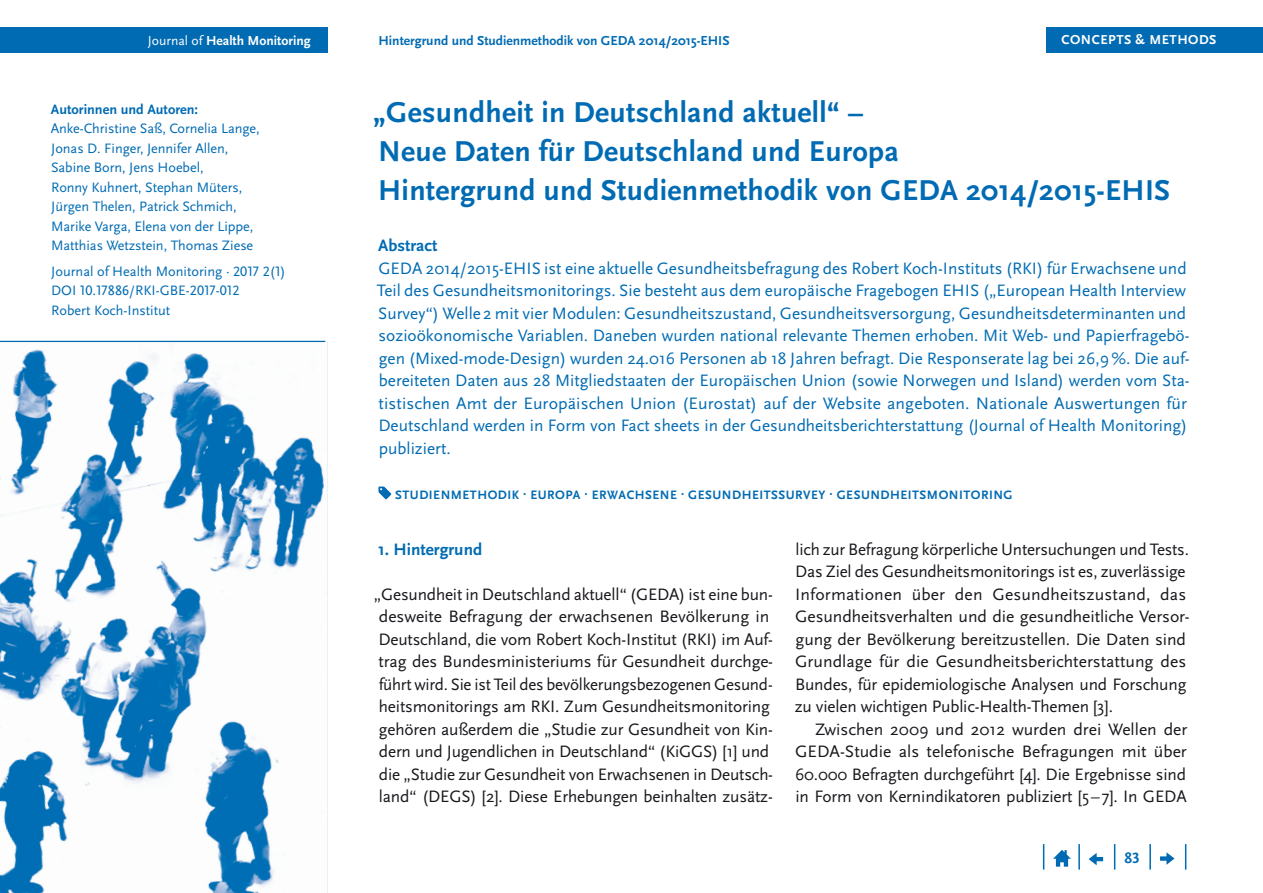
<style>
.page{position:relative;width:1263px;height:893px;background:#fff}
.page>*{position:absolute;margin:0;border:0;box-sizing:border-box;transform-origin:0 0}
.t1{font:700 30px/39px "Scala Sans Pro";letter-spacing:.01em;color:#006bb3}
.Copy{font:17.25px/22.5px "Scala Sans Pro";letter-spacing:-.01em;color:#1a171c}
.Abstract{font:17.25px/22.5px "Scala Sans Pro";color:#006bb3}
.Copy_Einzug{font:17.25px/22.5px "Scala Sans Pro";letter-spacing:-.01em;color:#1a171c;text-align:justify}
.t2{font:700 17.25px "Scala Sans Pro";color:#006bb3}
.t3{font:700 15.75px "Scala Sans Pro";color:#006bb3}
.Box_Text{font:14.25px/19.5px "Scala Sans Pro";letter-spacing:-.005em;color:#006bb3}
.Box_Text-2{font:700 14.25px "Scala Sans Pro";color:#006bb3}
.t4{font:700 13.65px "Scala Sans Pro";color:#006bb3}
.t5{font:700 13.65px "Scala Sans Pro";color:#fff}
.t6{font:700 13.5px "Scala Sans Pro";letter-spacing:.04em;color:#fff}
.t7{font:700 12.75px "Scala Sans Pro";letter-spacing:.04em;color:#006bb3}
.s1{font-weight:400}
</style>
<div class="page">
<div style="left:0;top:28px;width:327px;height:25px;background:#006bb3"></div>
<svg style="left:1185px;top:844px;width:1px;height:26px"></svg>
<hr style="left:1149px;top:844px;width:2px;height:26px;background:#006bb3">
<svg style="left:1114px;top:844px;width:1px;height:26px"></svg>
<hr style="left:1078px;top:844px;width:2px;height:26px;background:#006bb3">
<svg style="left:1043px;top:844px;width:1px;height:26px"></svg>
<svg style="left:1053px;top:850px;width:18px;height:17px"></svg>
<svg style="left:1089px;top:853px;width:14px;height:12px"></svg>
<svg style="left:1160px;top:852px;width:14px;height:13px"></svg>
<div style="left:1046px;top:28px;width:217px;height:25px;background:#006bb3"></div>
<svg style="left:378px;top:487px;width:13px;height:12px"></svg>
<hr style="left:0;top:341px;width:325px;height:1px;background:#006bb3">
<img style="left:0;top:342px;width:327px;height:551px">
<p class="t5" style="left:148px;top:33px;width:164px"><span class="s1">Journal of</span> Health Monitoring</p>
<p class="t4" style="left:378px;top:33px;width:353px">Hintergrund und Studienmethodik von GEDA 2014/2015-EHIS</p>
<p class="t6" style="left:1061px;top:32px;width:157px">CONCEPTS &amp; METHODS</p>
<p class="Box_Text-2" style="left:51px;top:101px;width:149px">Autorinnen und Autoren:</p>
<p class="Box_Text" style="left:51px;top:119px;width:211px">Anke-Christine Saß, Cornelia Lange,<br>Jonas D. Finger, Jennifer Allen,<br>Sabine Born, Jens Hoebel,<br>Ronny Kuhnert, Stephan Müters,<br>Jürgen Thelen, Patrick Schmich,<br>Marike Varga, Elena von der Lippe,<br>Matthias Wetzstein, Thomas Ziese</p>
<p class="Box_Text" style="left:51px;top:261px;width:236px">Journal of Health Monitoring · 2017 2(1)<br>DOI 10.17886/RKI-GBE-2017-012</p>
<p class="Box_Text" style="left:51px;top:300px;width:121px">Robert Koch-Institut</p>
<h1 class="t1" style="left:373px;top:93px;width:799px">„Gesundheit in Deutschland aktuell“ –<br>Neue Daten für Deutschland und Europa<br>Hintergrund und Studienmethodik von GEDA 2014/2015-EHIS</h1>
<h2 class="t2" style="left:378px;top:235px;width:61px">Abstract</h2>
<p class="Abstract" style="left:377px;top:257px;width:814px">GEDA 2014/2015-EHIS ist eine aktuelle Gesundheitsbefragung des Robert Koch-Instituts (RKI) für Erwachsene und Teil des Gesundheitsmonitorings. Sie besteht aus dem europäische Fragebogen EHIS („European Health Interview Survey“) Welle2 mit vier Modulen: Gesundheitszustand, Gesundheitsversorgung, Gesundheitsdeterminanten und sozioökonomische Variablen. Daneben wurden national relevante Themen erhoben. Mit Web- und Papierfragebö&shy;gen (Mixed-mode-Design) wurden 24.016 Personen ab 18 Jahren befragt. Die Responserate lag bei 26,9%. Die auf&shy;bereiteten Daten aus 28 Mitgliedstaaten der Europäischen Union (sowie Norwegen und Island) werden vom Sta&shy;tistischen Amt der Europäischen Union (Eurostat) auf der Website angeboten. Nationale Auswertungen für Deutschland werden in Form von Fact sheets in der Gesundheitsberichterstattung (Journal of Health Monitoring) publiziert.</p>
<p class="t7" style="left:395px;top:487px;width:619px">STUDIENMETHODIK · EUROPA · ERWACHSENE · GESUNDHEITSSURVEY · GESUNDHEITSMONITORING</p>
<h1 class="t2" style="left:378px;top:539px;width:106px">1. Hintergrund</h1>
<p class="Copy" style="left:374px;top:583px;width:401px">„Gesundheit in Deutschland aktuell“ (GEDA) ist eine bun&shy;desweite Befragung der erwachsenen Bevölkerung in Deutschland, die vom Robert Koch-Institut (RKI) im Auf&shy;trag des Bundesministeriums für Gesundheit durchge&shy;führt wird. Sie ist Teil des bevölkerungsbezogenen Gesund&shy;heitsmonitorings am RKI. Zum Gesundheitsmonitoring gehören außerdem die „Studie zur Gesundheit von Kin&shy;dern und Jugendlichen in Deutschland“ (KiGGS) [1] und die „Studie zur Gesundheit von Erwachsenen in Deutsch&shy;land“ (DEGS) [2]. Diese Erhebungen beinhalten zusätz-</p>
<p class="Copy" style="left:795px;top:538px;width:396px">lich zur Befragung körperliche Untersuchungen und Tests.<br>Das Ziel des Gesundheitsmonitorings ist es, zuverlässige Informationen über den Gesundheitszustand, das Gesundheitsverhalten und die gesundheitliche Versor&shy;gung der Bevölkerung bereitzustellen. Die Daten sind Grundlage für die Gesundheitsberichterstattung des Bundes, für epidemiologische Analysen und Forschung zu vielen wichtigen Public-Health-Themen [3].</p>
<p class="Copy_Einzug" style="left:795px;top:718px;width:394px;text-indent:20px">Zwischen 2009 und 2012 wurden drei Wellen der GEDA-Studie als telefonische Befragungen mit über 60.000 Befragten durchgeführt [4]. Die Ergebnisse sind in Form von Kernindikatoren publiziert [5–7]. In GEDA</p>
<p class="t3" style="left:1124px;top:849px;width:17px">83</p>
</div>
